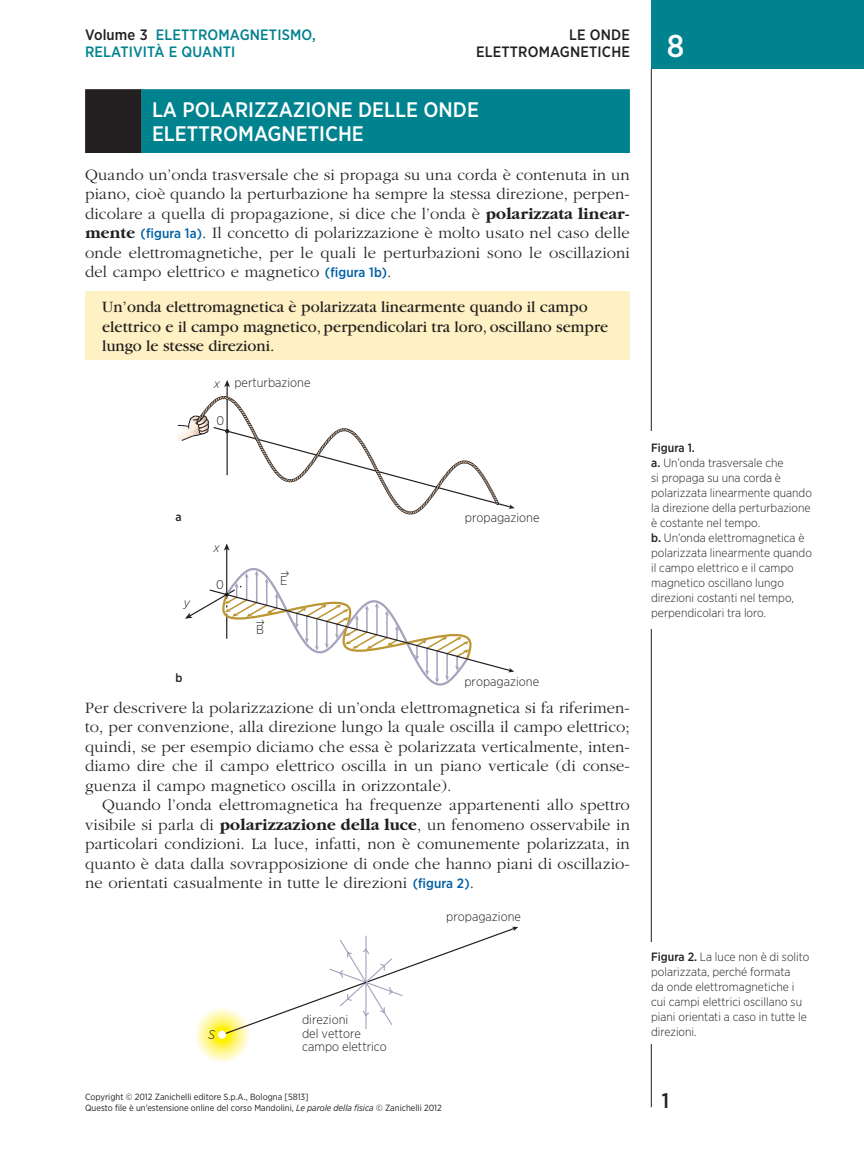
<style>
.page{position:relative;width:864px;height:1153px;background:#fff}
.page>*{position:absolute;margin:0;border:0;box-sizing:border-box;transform-origin:0 0}
.t1{font:500 21px/24px "Gotham Narrow";color:#fff}
.t2{font:500 21px "Gotham Narrow";color:#231f20}
.t3{font:300 16.5px/19.5px "Garamond";letter-spacing:.01em;color:#231f20;text-align:justify}
.t4{font:16.5px/19.5px "Garamond";color:#231f20}
.t5{font:500 15px "Gotham Narrow";letter-spacing:.01em;color:#00828f}
.t6{font:500 15px "Gotham Narrow";letter-spacing:.01em;color:#231f20}
.t7{font:300 12.75px/13.5px "Gotham Narrow";color:#231f20}
.t8{font:italic 300 12.75px "Gotham Narrow";color:#231f20}
.t9{font:300 12px/15px "Gotham Narrow";color:#231f20}
.t10{font:500 12px "Gotham Narrow";color:#231f20}
.t11{font:9px/10.8px "Gotham Narrow";color:#231f20}
.s1{color:#231f20}
.s2{font-size:31.5px;color:#fff}
.s3{font-weight:700}
.s4{font-family:"Gotham Narrow";font-weight:500;font-size:13.5px;color:#0160a5}
.s5{font-style:italic}
.s6{font-weight:500}
</style>
<div class="page">
<div style="left:651px;top:0;width:212px;height:69px;background:#00828f"></div>
<hr style="left:650px;top:69px;width:1px;height:1038px;background:#231f20">
<svg style="left:85px;top:89px;width:544px;height:64px;background:#057884"></svg>
<div style="left:85px;top:291px;width:544px;height:68px;background:#fef1c3"></div>
<svg style="left:177px;top:380px;width:337px;height:135px"></svg>
<svg style="left:194px;top:1006px;width:56px;height:56px;background:#fff8a2"></svg>
<svg style="left:220px;top:926px;width:298px;height:110px"></svg>
<div style="left:218px;top:1030px;width:8px;height:8px;background:#fff;border-radius:50%"></div>
<div style="left:642px;top:431px;width:179px;height:197px;background:#fff"></div>
<div style="left:642px;top:942px;width:179px;height:101px;background:#fff"></div>
<svg style="left:185px;top:543px;width:329px;height:143px"></svg>
<p class="t5" style="left:85px;top:26px;width:232px"><span class="s1">VOLUME 3</span> ELETTROMAGNETISMO,</p>
<p class="t6" style="left:569px;top:26px;width:60px">LE ONDE</p>
<p class="t5" style="left:85px;top:42px;width:276px">RELATIVITÀ E QUANTI <span class="s1">E</span></p>
<p class="t6" style="left:484px;top:42px;width:201px">LETTROMAGNETICHE <span class="s2">8</span></p>
<p class="t1" style="left:152px;top:98px;width:328px">LA POLARIZZAZIONE DELLE ONDE<br>ELETTROMAGNETICHE</p>
<p class="t3" style="left:85px;top:165px;width:546px">Quando un’onda trasversale che si propaga su una corda è contenuta in un piano, cioè quando la perturbazione ha sempre la stessa direzione, perpen&shy;dicolare a quella di propagazione, si dice che l’onda è <span class="s3">polarizzata linear&shy;mente</span> <span class="s4">(FIGURA 1A)</span>. Il concetto di polarizzazione è molto usato nel caso delle onde elettromagnetiche, per le quali le perturbazioni sono le oscillazioni del campo elettrico e magnetico <span class="s4">(FIGURA 1B)</span>.</p>
<p class="t4" style="left:102px;top:298px;width:507px">Un’onda elettromagnetica è polarizzata linearmente quando il campo elettrico e il campo magnetico, perpendicolari tra loro, oscillano sempre lungo le stesse direzioni.</p>
<p class="t7" style="left:214px;top:376px;width:98px"><span class="s5">x</span> perturbazione</p>
<p class="t7" style="left:216px;top:414px;width:9px">0</p>
<p class="t10" style="left:175px;top:510px;width:8px">A</p>
<p class="t8" style="left:184px;top:595px;width:8px">y</p>
<p class="t8" style="left:213px;top:539px;width:8px">x</p>
<p class="t7" style="left:216px;top:577px;width:9px">0</p>
<p class="t7" style="left:256px;top:622px;width:9px">B</p>
<p class="t7" style="left:280px;top:573px;width:9px">E</p>
<p class="t7" style="left:464px;top:511px;width:76px">propagazione</p>
<p class="t10" style="left:175px;top:670px;width:8px">B</p>
<p class="t3" style="left:85px;top:698px;width:546px">Per descrivere la polarizzazione di un’onda elettromagnetica si fa riferimen&shy;to, per convenzione, alla direzione lungo la quale oscilla il campo elettrico; quindi, se per esempio diciamo che essa è polarizzata verticalmente, inten&shy;diamo dire che il campo elettrico oscilla in un piano verticale (di conse&shy;guenza il campo magnetico oscilla in orizzontale).</p>
<p class="t3" style="left:85px;top:795px;width:546px;text-indent:17px">Quando l’onda elettromagnetica ha frequenze appartenenti allo spettro visibile si parla di <span class="s3">polarizzazione della luce</span>, un fenomeno osservabile in particolari condizioni. La luce, infatti, non è comunemente polarizzata, in quanto è data dalla sovrapposizione di onde che hanno piani di oscillazio&shy;ne orientati casualmente in tutte le direzioni <span class="s4">(FIGURA 2)</span>.</p>
<p class="t7" style="left:446px;top:909px;width:76px">propagazione</p>
<p class="t7" style="left:464px;top:674px;width:76px">propagazione</p>
<p class="t8" style="left:208px;top:1026px;width:8px">S</p>
<p class="t7" style="left:302px;top:1012px;width:86px">direzioni<br>del vettore campo elettrico</p>
<p class="t11" style="left:85px;top:1090px;width:358px">Copyright © 2012 Zanichelli editore S.p.A., Bologna [5813]<br>Questo file è un’estensione online del corso Mandolini, <span class="s5">Le parole della fisica</span> © Zanichelli 2012</p>
<p class="t9" style="left:651px;top:440px;width:162px"><span class="s6">FIGURA 1.<br>A.</span> Un’onda trasversale che<br>si propaga su una corda è polarizzata linearmente quando la direzione della perturbazione è costante nel tempo.<br><span class="s6">B.</span> Un’onda elettromagnetica è polarizzata linearmente quando il campo elettrico e il campo magnetico oscillano lungo direzioni costanti nel tempo, perpendicolari tra loro.</p>
<p class="t9" style="left:651px;top:948px;width:160px"><span class="s6">FIGURA 2.</span> La luce non è di solito polarizzata, perché formata<br>da onde elettromagnetiche i cui campi elettrici oscillano su piani orientati a caso in tutte le direzioni.</p>
<p class="t2" style="left:661px;top:1087px;width:9px">1</p>
</div>
